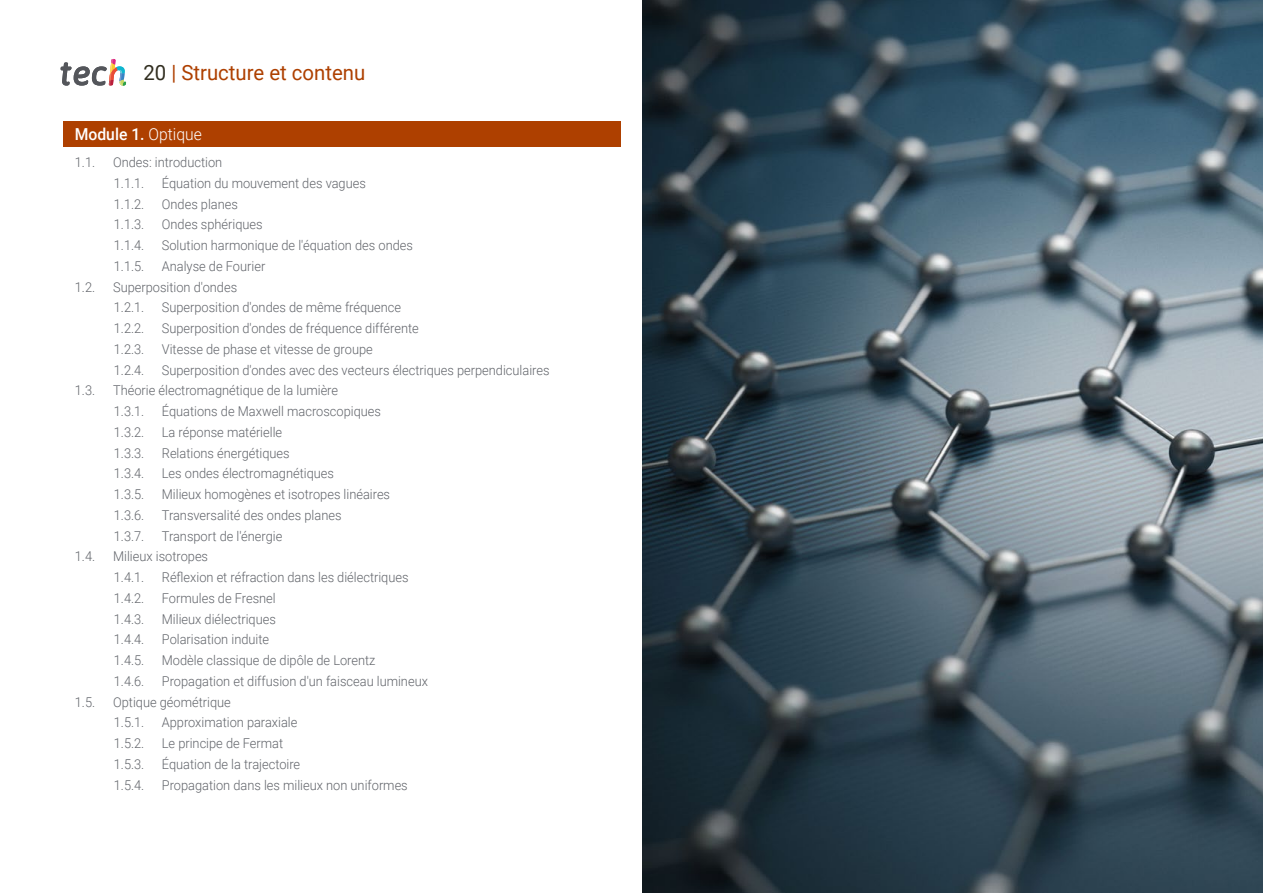
<style>
.page{position:relative;width:1263px;height:893px;background:#fff}
.page>*{position:absolute;margin:0;border:0;box-sizing:border-box;transform-origin:0 0}
.t1{font:21px "Roboto";color:#ae4000}
.t2{font:500 16.5px "Roboto";color:#fff;scale:.95 1}
.t3{font:300 13.5px/20.7px "Roboto";color:#61646a;scale:.95 1}
.s1{color:#312e20}
.s2{font-weight:300}
</style>
<div class="page">
<img style="left:642px;top:0;width:621px;height:893px">
<div style="left:64px;top:121px;width:557px;height:25px;background:#ae4000"></div>
<svg style="left:61px;top:59px;width:65px;height:27px"></svg>
<h1 class="t1" style="left:144px;top:57px;width:223px"><span class="s1">20</span> | Structure et contenu</h1>
<p class="t2" style="left:75px;top:123px;width:135px">Module 1. <span class="s2">Optique</span></p>
<p class="t3" style="left:75px;top:151px;width:23px">1.1.</p>
<p class="t3" style="left:113px;top:151px;width:116px">Ondes: introduction<br>1.1.1.</p>
<p class="t3" style="left:162px;top:172px;width:216px">Équation du mouvement des vagues</p>
<p class="t3" style="left:114px;top:193px;width:34px">1.1.2.</p>
<p class="t3" style="left:162px;top:193px;width:82px">Ondes planes</p>
<p class="t3" style="left:114px;top:214px;width:34px">1.1.3.</p>
<p class="t3" style="left:162px;top:214px;width:108px">Ondes sphériques</p>
<p class="t3" style="left:114px;top:234px;width:34px">1.1.4.</p>
<p class="t3" style="left:162px;top:234px;width:266px">Solution harmonique de l'équation des ondes</p>
<p class="t3" style="left:114px;top:255px;width:34px">1.1.5.</p>
<p class="t3" style="left:162px;top:255px;width:110px">Analyse de Fourier</p>
<p class="t3" style="left:75px;top:276px;width:23px">1.2.</p>
<p class="t3" style="left:113px;top:276px;width:132px">Superposition d'ondes<br>1.2.1.</p>
<p class="t3" style="left:162px;top:297px;width:253px">Superposition d'ondes de même fréquence</p>
<p class="t3" style="left:114px;top:317px;width:34px">1.2.2.</p>
<p class="t3" style="left:162px;top:317px;width:272px">Superposition d'ondes de fréquence différente</p>
<p class="t3" style="left:114px;top:338px;width:34px">1.2.3.</p>
<p class="t3" style="left:162px;top:338px;width:224px">Vitesse de phase et vitesse de groupe</p>
<p class="t3" style="left:114px;top:359px;width:34px">1.2.4.</p>
<p class="t3" style="left:162px;top:359px;width:410px">Superposition d'ondes avec des vecteurs électriques perpendiculaires</p>
<p class="t3" style="left:75px;top:380px;width:23px">1.3.</p>
<p class="t3" style="left:113px;top:380px;width:238px">Théorie électromagnétique de la lumière<br>1.3.1.</p>
<p class="t3" style="left:162px;top:400px;width:232px">Équations de Maxwell macroscopiques</p>
<p class="t3" style="left:114px;top:421px;width:34px">1.3.2.</p>
<p class="t3" style="left:162px;top:421px;width:128px">La réponse matérielle</p>
<p class="t3" style="left:114px;top:442px;width:34px">1.3.3.</p>
<p class="t3" style="left:162px;top:442px;width:136px">Relations énergétiques</p>
<p class="t3" style="left:114px;top:463px;width:34px">1.3.4.</p>
<p class="t3" style="left:162px;top:463px;width:183px">Les ondes électromagnétiques</p>
<p class="t3" style="left:114px;top:483px;width:34px">1.3.5.</p>
<p class="t3" style="left:162px;top:483px;width:242px">Milieux homogènes et isotropes linéaires</p>
<p class="t3" style="left:114px;top:504px;width:34px">1.3.6.</p>
<p class="t3" style="left:162px;top:504px;width:191px">Transversalité des ondes planes</p>
<p class="t3" style="left:114px;top:525px;width:34px">1.3.7.</p>
<p class="t3" style="left:162px;top:525px;width:128px">Transport de l'énergie</p>
<p class="t3" style="left:75px;top:546px;width:23px">1.4.</p>
<p class="t3" style="left:113px;top:546px;width:101px">Milieux isotropes<br>1.4.1.</p>
<p class="t3" style="left:162px;top:566px;width:261px">Réflexion et réfraction dans les diélectriques</p>
<p class="t3" style="left:114px;top:587px;width:34px">1.4.2.</p>
<p class="t3" style="left:162px;top:587px;width:121px">Formules de Fresnel</p>
<p class="t3" style="left:114px;top:608px;width:34px">1.4.3.</p>
<p class="t3" style="left:162px;top:608px;width:122px">Milieux diélectriques</p>
<p class="t3" style="left:114px;top:629px;width:34px">1.4.4.</p>
<p class="t3" style="left:162px;top:629px;width:114px">Polarisation induite</p>
<p class="t3" style="left:114px;top:649px;width:34px">1.4.5.</p>
<p class="t3" style="left:162px;top:649px;width:226px">Modèle classique de dipôle de Lorentz</p>
<p class="t3" style="left:114px;top:670px;width:34px">1.4.6.</p>
<p class="t3" style="left:162px;top:670px;width:282px">Propagation et diffusion d'un faisceau lumineux</p>
<p class="t3" style="left:75px;top:691px;width:23px">1.5.</p>
<p class="t3" style="left:113px;top:691px;width:125px">Optique géométrique<br>1.5.1.</p>
<p class="t3" style="left:162px;top:712px;width:144px">Approximation paraxiale</p>
<p class="t3" style="left:114px;top:732px;width:34px">1.5.2.</p>
<p class="t3" style="left:162px;top:732px;width:129px">Le principe de Fermat</p>
<p class="t3" style="left:114px;top:753px;width:34px">1.5.3.</p>
<p class="t3" style="left:162px;top:753px;width:147px">Équation de la trajectoire</p>
<p class="t3" style="left:114px;top:774px;width:34px">1.5.4.</p>
<p class="t3" style="left:162px;top:774px;width:260px">Propagation dans les milieux non uniformes</p>
</div>
